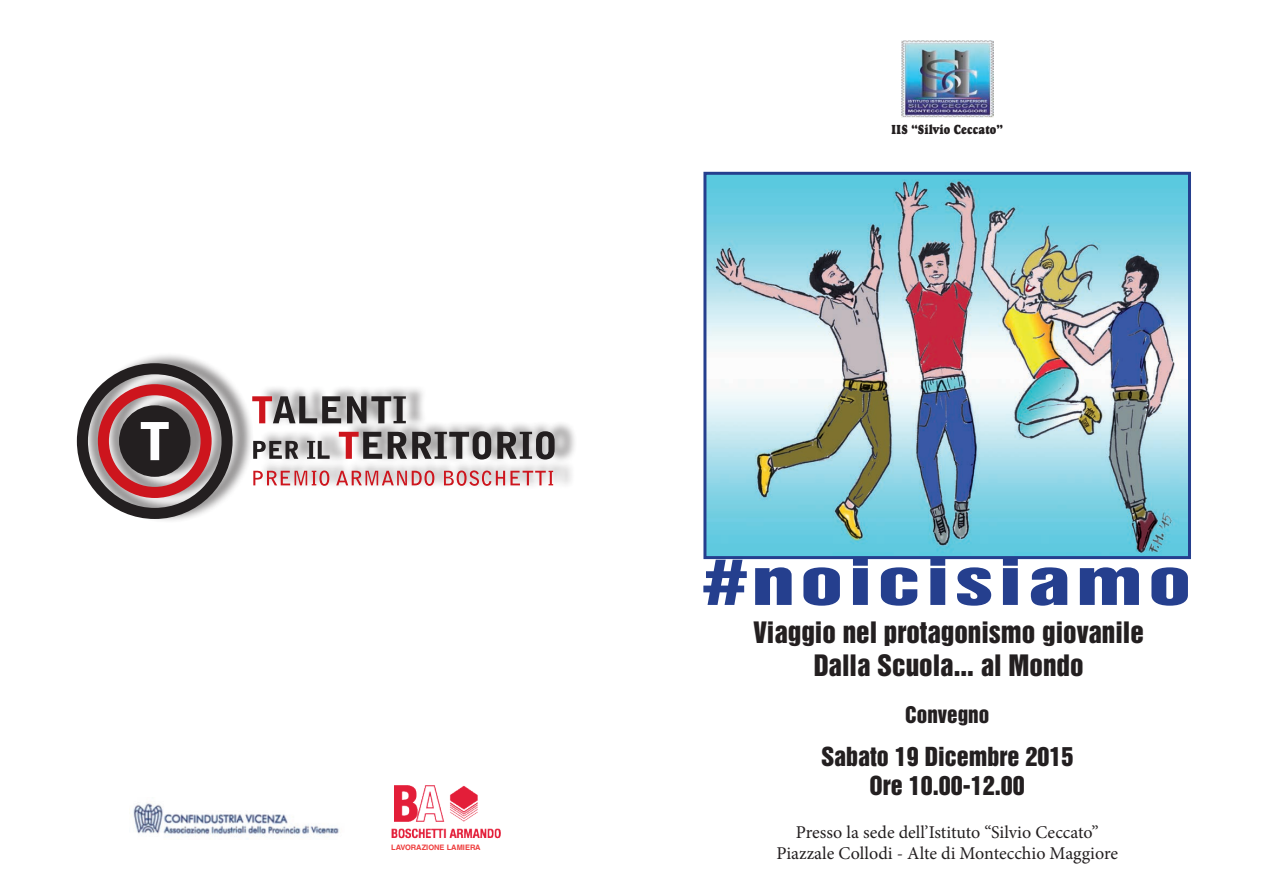
<style>
.page{position:relative;width:1263px;height:893px;background:#fff}
.page>*{position:absolute;margin:0;border:0;box-sizing:border-box;transform-origin:0 0}
.t1{font:57.6px "Helvetica Inserat LT Std";letter-spacing:.06em;color:#253f8e;scale:1.5 1}
.t2{font:27px/32.4px "Helvetica Inserat LT Std";color:#231f20;text-align:center}
.t3{font:24px/28.8px "Helvetica Inserat LT Std";color:#231f20;text-align:center}
.t4{font:21px "Helvetica Inserat LT Std";color:#231f20}
.t5{font:18px/21.6px "Minion Pro";color:#231f20;text-align:center}
.t6{font:13.35px "Goudy Heavyface";color:#231f20;scale:.8 1}
.t7{font:700 7.5px "Helvetica LT Std";color:#ee3d3d}
</style>
<div class="page">
<img style="left:901px;top:41px;width:92px;height:77px">
<div style="left:83px;top:352px;width:494px;height:171px;background:#231f20;opacity:.5"></div>
<svg style="left:252px;top:396px;width:89px;height:27px;background:#978485"></svg>
<svg style="left:347px;top:396px;width:59px;height:27px;background:#7c797a"></svg>
<svg style="left:253px;top:441px;width:45px;height:18px"></svg>
<svg style="left:307px;top:441px;width:23px;height:18px"></svg>
<svg style="left:339px;top:432px;width:43px;height:27px"></svg>
<svg style="left:388px;top:431px;width:103px;height:28px;background:#797677"></svg>
<svg style="left:497px;top:431px;width:58px;height:28px;background:#706d6e"></svg>
<svg style="left:253px;top:470px;width:76px;height:16px"></svg>
<svg style="left:336px;top:470px;width:98px;height:16px;background:#db9fa2"></svg>
<svg style="left:444px;top:470px;width:109px;height:16px;background:#dea6a9"></svg>
<svg style="left:77px;top:363px;width:156px;height:156px"></svg>
<img style="left:129px;top:803px;width:211px;height:33px">
<img style="left:394px;top:786px;width:84px;height:35px">
<img style="left:391px;top:828px;width:109px;height:11px">
<img style="left:707px;top:176px;width:480px;height:379px">
<div style="left:703px;top:172px;width:488px;height:387px;border:3px solid #253f8e"></div>
<p class="t7" style="left:391px;top:843px;width:91px">LAVORAZIONE LAMIERA</p>
<p class="t6" style="left:891px;top:121px;width:141px">IIS “Silvio Ceccato”</p>
<h1 class="t1" style="left:703px;top:548px;width:327px">#noicisiamo</h1>
<h2 class="t2" style="left:753px;top:617px;width:392px">Viaggio nel protagonismo giovanile<br>Dalla Scuola... al Mondo</h2>
<p class="t4" style="left:905px;top:702px;width:85px">Convegno</p>
<h3 class="t3" style="left:821px;top:743px;width:254px">Sabato 19 Dicembre 2015<br>Ore 10.00-12.00</h3>
<p class="t5" style="left:776px;top:821px;width:343px">Presso la sede dell’Istituto “Silvio Ceccato”<br>Piazzale Collodi - Alte di Montecchio Maggiore</p>
</div>
